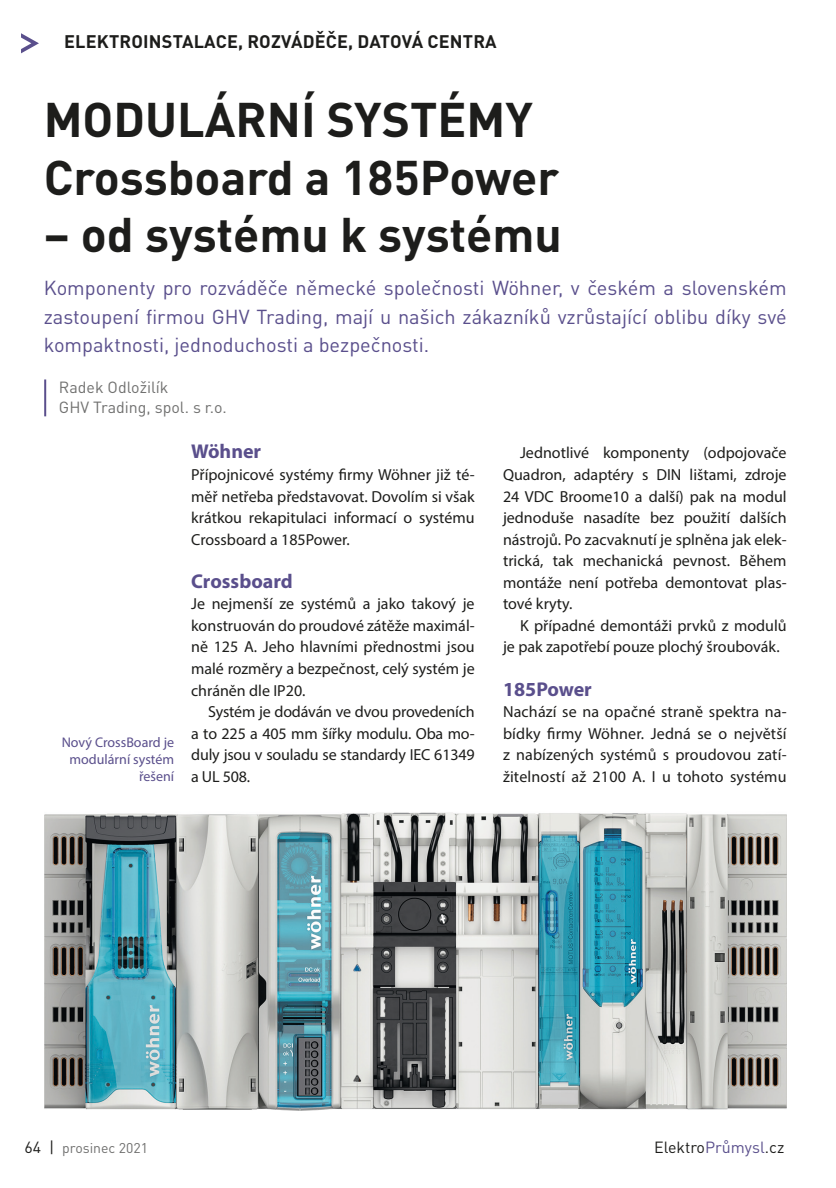
<style>
.page{position:relative;width:836px;height:1188px;background:#fff}
.page>*{position:absolute;margin:0;border:0;box-sizing:border-box;transform-origin:0 0}
.Nadpis_hlavní{font:700 48px/57.6px "DIN Pro";color:#1d1d1b}
.Perex{font:20px/28px "DIN Pro";color:#5a4f8c;text-align:justify}
.Nadpis{font:700 20px "Myriad Pro";color:#5a4f8c}
.t1{font:700 18px "DIN Pro";letter-spacing:.01em;color:#1d1d1b}
.Text_-_další_odstave{font:16px/21.6px "Myriad Pro";color:#1d1d1b;text-align:justify}
.Text_-_prni_odstavec{font:16px/21.6px "Myriad Pro";color:#1d1d1b;text-align:justify}
.t2{font:16px "DIN Pro";color:#70706f}
.t3{font:16px "DIN Pro";color:#1d1d1b}
.popisek_levy{font:14px/17px "Myriad Pro";color:#5a4f8c;text-align:right}
.t4{font:14px "DIN Pro";color:#70706f}
.s1{font-size:16px;color:#1d1d1b}
.s2{color:#5a4f8c}
</style>
<div class="page">
<svg style="left:21px;top:33px;width:18px;height:20px"></svg>
<hr style="left:44px;top:379px;width:2px;height:37px;background:#5a4f8c">
<img style="left:45px;top:812px;width:741px;height:298px">
<p class="t1" style="left:64px;top:29px;width:434px">ELEKTROINSTALACE, ROZVÁDĚČE, DATOVÁ CENTRA</p>
<p class="Nadpis_hlavní" style="left:44px;top:89px;width:517px">MODULÁRNÍ SYSTÉMY<br>Crossboard a 185Power</p>
<p class="Nadpis_hlavní" style="left:44px;top:204px;width:520px">– od systému k systému</p>
<p class="Perex" style="left:44px;top:273px;width:744px">Komponenty pro rozváděče německé společnosti Wöhner, v českém a slovenském zastoupení firmou GHV Trading, mají u našich zákazníků vzrůstající oblibu díky své kompaktnosti, jednoduchosti a bezpečnosti.</p>
<p class="t2" style="left:59px;top:376px;width:111px">Radek Odložilík</p>
<p class="t2" style="left:59px;top:396px;width:169px">GHV Trading, spol. s r.o.</p>
<p class="Nadpis" style="left:191px;top:438px;width:72px">Wöhner</p>
<p class="Text_-_prni_odstavec" style="left:191px;top:463px;width:285px">Přípojnicové systémy firmy Wöhner již té&shy;měř netřeba představovat. Dovolím si však krátkou rekapitulaci informací o systému Crossboard a 185Power.</p>
<p class="Nadpis" style="left:191px;top:568px;width:103px">Crossboard</p>
<p class="Text_-_prni_odstavec" style="left:191px;top:593px;width:285px">Je nejmenší ze systémů a jako takový je konstruován do proudové zátěže maximál&shy;ně 125 A. Jeho hlavními přednostmi jsou malé rozměry a bezpečnost, celý systém je chráněn dle IP20.</p>
<p class="Text_-_další_odstave" style="left:191px;top:700px;width:285px;text-indent:17px">Systém je dodáván ve dvou provedeních a to 225 a 405 mm šířky modulu. Oba mo&shy;duly jsou v souladu se standardy IEC 61349 a UL 508.</p>
<p class="Text_-_další_odstave" style="left:503px;top:442px;width:285px;text-indent:17px">Jednotlivé komponenty (odpojovače Quadron, adaptéry s DIN lištami, zdroje 24 VDC Broome10 a další) pak na modul jednoduše nasadíte bez použití dalších nástrojů. Po zacvaknutí je splněna jak elek&shy;trická, tak mechanická pevnost. Během montáže není potřeba demontovat plas&shy;tové kryty.</p>
<p class="Text_-_další_odstave" style="left:503px;top:614px;width:285px;text-indent:17px">K případné demontáži prvků z modulů je pak zapotřebí pouze plochý šroubovák.</p>
<p class="Nadpis" style="left:503px;top:675px;width:90px">185Power</p>
<p class="Text_-_prni_odstavec" style="left:503px;top:700px;width:285px">Nachází se na opačné straně spektra na&shy;bídky firmy Wöhner. Jedná se o největší z nabízených systémů s proudovou zatí&shy;žitelností až 2100 A. I u tohoto systému</p>
<p class="popisek_levy" style="left:62px;top:734px;width:114px">Nový CrossBoard je modulární systém řešení</p>
<p class="t4" style="left:24px;top:1138px;width:125px"><span class="s1">64 |</span> prosinec 2021</p>
<p class="t3" style="left:654px;top:1136px;width:132px">Elektro<span class="s2">Průmysl</span>.cz</p>
</div>
